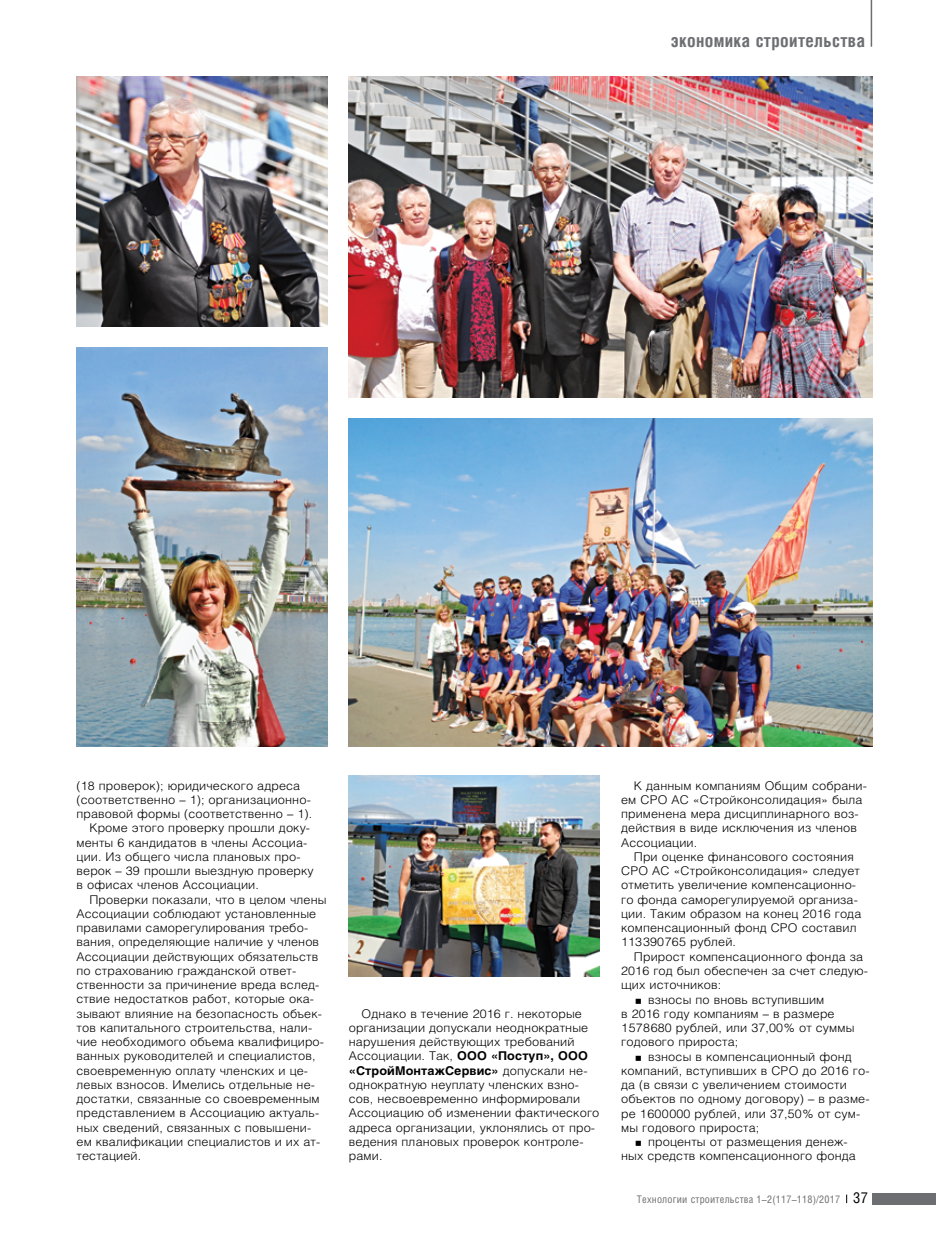
<style>
.page{position:relative;width:936px;height:1234px;background:#fff}
.page>*{position:absolute;margin:0;border:0;box-sizing:border-box;transform-origin:0 0}
.t1{font:700 18px "Helios Cond";letter-spacing:.02em;color:#6d6e71}
.t2{font:300 12px/14.2px "Helios";letter-spacing:.01em;color:#000;scale:1.04 1}
.t3{font:10.5px "Helios Cond";letter-spacing:.02em;color:#6d6e71}
.s1{font-weight:700}
.s2{font-size:15px;color:#000}
</style>
<div class="page">
<div style="left:872px;top:1193px;width:63px;height:11px;background:#6d6e71"></div>
<hr style="left:870px;top:0;width:2px;height:47px;background:#6d6e71">
<img style="left:349px;top:77px;width:523px;height:320px">
<img style="left:77px;top:77px;width:250px;height:249px">
<img style="left:349px;top:419px;width:523px;height:327px">
<img style="left:349px;top:775px;width:251px;height:201px">
<img style="left:77px;top:347px;width:250px;height:399px">
<h1 class="t1" style="left:670px;top:30px;width:196px">экономика строительства</h1>
<p class="t2" style="left:77px;top:777px;width:216px">(18 проверок); юридического адреса</p>
<p class="t2" style="left:77px;top:792px;width:226px">(соответственно – 1); организационно-</p>
<p class="t2" style="left:77px;top:806px;width:228px">правовой формы (соответственно – 1).</p>
<p class="t2" style="left:89px;top:820px;width:214px">Кроме этого проверку прошли доку‑</p>
<p class="t2" style="left:77px;top:834px;width:223px">менты 6 кандидатов в члены Ассоциа‑</p>
<p class="t2" style="left:77px;top:849px;width:217px">ции. Из общего числа плановых про‑</p>
<p class="t2" style="left:77px;top:863px;width:229px">верок – 39 прошли выездную проверку</p>
<p class="t2" style="left:77px;top:877px;width:177px">в офисах членов Ассоциации.</p>
<p class="t2" style="left:89px;top:891px;width:230px">Проверки показали, что в целом члены</p>
<p class="t2" style="left:77px;top:906px;width:232px">Ассоциации соблюдают установленные</p>
<p class="t2" style="left:77px;top:920px;width:224px">правилами саморегулирования требо‑</p>
<p class="t2" style="left:77px;top:934px;width:235px">вания, определяющие наличие у членов</p>
<p class="t2" style="left:77px;top:948px;width:234px">Ассоциации действующих обязательств</p>
<p class="t2" style="left:77px;top:963px;width:213px">по страхованию гражданской ответ‑</p>
<p class="t2" style="left:77px;top:977px;width:235px">ственности за причинение вреда вслед‑</p>
<p class="t2" style="left:77px;top:991px;width:230px">ствие недостатков работ, которые ока‑</p>
<p class="t2" style="left:77px;top:1005px;width:237px">зывают влияние на безопасность объек‑</p>
<p class="t2" style="left:77px;top:1020px;width:228px">тов капитального строительства, нали‑</p>
<p class="t2" style="left:77px;top:1034px;width:239px">чие необходимого объема квалифициро‑</p>
<p class="t2" style="left:77px;top:1048px;width:231px">ванных руководителей и специалистов,</p>
<p class="t2" style="left:77px;top:1062px;width:224px">своевременную оплату членских и це‑</p>
<p class="t2" style="left:77px;top:1077px;width:231px">левых взносов. Имелись отдельные не‑</p>
<p class="t2" style="left:77px;top:1091px;width:235px">достатки, связанные со своевременным</p>
<p class="t2" style="left:77px;top:1105px;width:235px">представлением в Ассоциацию актуаль‑</p>
<p class="t2" style="left:77px;top:1119px;width:227px">ных сведений, связанных с повышени‑</p>
<p class="t2" style="left:77px;top:1134px;width:236px">ем квалификации специалистов и их ат‑</p>
<p class="t2" style="left:77px;top:1148px;width:64px">тестацией.</p>
<p class="t2" style="left:349px;top:1005px;width:242px;text-indent:13px">Однако в течение 2016 г. некоторые организации допускали неоднократные нарушения действующих требований Ассоциации. Так, <span class="s1">ООО «Поступ», ООО «СтройМонтажСервис»</span> допускали не‑ однократную неуплату членских взно‑ сов, несвоевременно информировали Ассоциацию об изменении фактического адреса организации, уклонялись от про‑ ведения плановых проверок контроле‑ рами.</p>
<p class="t2" style="left:621px;top:777px;width:238px;text-indent:13px">К данным компаниям Общим собрани‑ ем СРО АС «Стройконсолидация» была применена мера дисциплинарного воз‑ действия в виде исключения из членов<br>Ассоциации.</p>
<p class="t2" style="left:621px;top:849px;width:232px;text-indent:13px">При оценке финансового состояния СРО АС «Стройконсолидация» следует отметить увеличение компенсационно‑ го фонда саморегулируемой организа‑ ции. Таким образом на конец 2016 года компенсационный фонд СРО составил 113390765 рублей.</p>
<p class="t2" style="left:634px;top:948px;width:222px">Прирост компенсационного фонда за</p>
<p class="t2" style="left:621px;top:963px;width:239px">2016 год был обеспечен за счет следую‑</p>
<p class="t2" style="left:621px;top:977px;width:98px">щих источников:</p>
<p class="t2" style="left:648px;top:991px;width:171px">взносы по вновь вступившим</p>
<p class="t2" style="left:621px;top:1005px;width:207px">в 2016 году компаниям – в размере</p>
<p class="t2" style="left:621px;top:1020px;width:226px">1578680 рублей, или 37,00% от суммы</p>
<p class="t2" style="left:621px;top:1034px;width:114px">годового прироста;</p>
<p class="t2" style="left:648px;top:1048px;width:197px">взносы в компенсационный фонд</p>
<p class="t2" style="left:621px;top:1062px;width:240px">компаний, вступивших в СРО до 2016 го‑</p>
<p class="t2" style="left:621px;top:1077px;width:218px">да (в связи с увеличением стоимости</p>
<p class="t2" style="left:621px;top:1091px;width:240px">объектов по одному договору) – в разме‑</p>
<p class="t2" style="left:621px;top:1105px;width:231px">ре 1600000 рублей, или 37,50% от сум‑</p>
<p class="t2" style="left:621px;top:1119px;width:134px">мы годового прироста;</p>
<p class="t2" style="left:648px;top:1134px;width:193px">проценты от размещения денеж‑</p>
<p class="t2" style="left:621px;top:1148px;width:227px">ных средств компенсационного фонда</p>
<p class="t3" style="left:637px;top:1192px;width:232px">Технологии строительства 1–2(117–118)/2017 <span class="s2">37</span></p>
</div>
